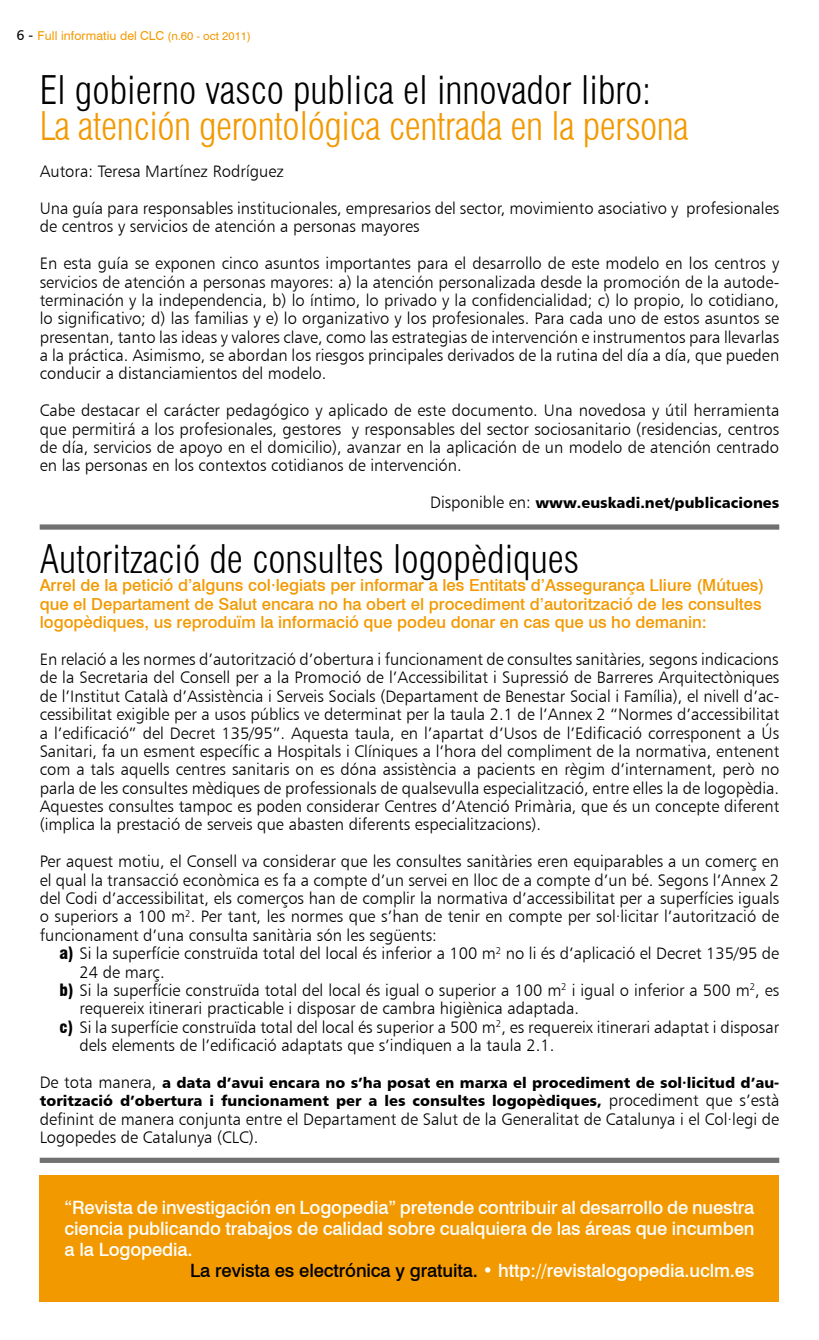
<style>
.page{position:relative;width:819px;height:1340px;background:#fff}
.page>*{position:absolute;margin:0;border:0;box-sizing:border-box;transform-origin:0 0}
.titol_noticia{font:300 condensed 38.5px "Swiss 721 BT";color:#000}
.titol_noticia-2{font:300 condensed 38.5px "Swiss 721 BT";letter-spacing:-.01em;color:#f39900}
.negreta_mdbt{font:500 18.38px/21px "Swiss 721 BT";letter-spacing:-.01em;color:#fff;text-align:justify}
.negreta_mdbt-2{font:500 18.38px "Swiss 721 BT";letter-spacing:-.01em;color:#000}
.text_normal{font:16.62px/18.4px "Humanist 777 BT Light B";color:#000}
.negreta_mdbt-3{font:500 16.62px/18.4px "Swiss 721 BT";color:#f39900}
.text_normal-2{font:14.88px/18.4px "Humanist 777 BT Black B";color:#000}
.t1{font:12.25px "Swiss 721 BT";letter-spacing:.01em;color:#f39900}
.s1{font-family:"Humanist 777 BT Roman B";font-size:14px;color:#000}
.s2{font-size:11.38px}
.s3{font-family:"Humanist 777 BT Light B";font-size:16.62px}
.s4{font-family:"Swiss 721 BT";font-weight:900;font-stretch:condensed}
.s5{color:#fff}
</style>
<div class="page">
<div style="left:40px;top:1174px;width:739px;height:127px;background:#f39900"></div>
<div style="left:40px;top:524px;width:739px;height:5px;background:#707173"></div>
<div style="left:40px;top:1157px;width:739px;height:5px;background:#707173"></div>
<p class="t1" style="left:17px;top:29px;width:236px"><span class="s1">6 -</span> Full informatiu del CLC <span class="s2">(n.60 - oct 2011)</span></p>
<p class="titol_noticia" style="left:40px;top:67px;width:613px">El gobierno vasco publica el innovador libro:</p>
<p class="titol_noticia-2" style="left:40px;top:103px;width:650px">La atención gerontológica centrada en la persona</p>
<p class="text_normal" style="left:40px;top:162px;width:246px">Autora: Teresa Martínez Rodríguez</p>
<p class="text_normal" style="left:40px;top:199px;width:741px">Una guía para responsables institucionales, empresarios del sector, movimiento asociativo y profesionales de centros y servicios de atención a personas mayores</p>
<p class="text_normal" style="left:40px;top:254px;width:741px;text-align:justify">En esta guía se exponen cinco asuntos importantes para el desarrollo de este modelo en los centros y servicios de atención a personas mayores: a) la atención personalizada desde la promoción de la autode&shy;terminación y la independencia, b) lo íntimo, lo privado y la confidencialidad; c) lo propio, lo cotidiano, lo significativo; d) las familias y e) lo organizativo y los profesionales. Para cada uno de estos asuntos se presentan, tanto las ideas y valores clave, como las estrategias de intervención e instrumentos para llevarlas a la práctica. Asimismo, se abordan los riesgos principales derivados de la rutina del día a día, que pueden conducir a distanciamientos del modelo.</p>
<p class="text_normal" style="left:40px;top:401px;width:741px;text-align:justify">Cabe destacar el carácter pedagógico y aplicado de este documento. Una novedosa y útil herramienta que permitirá a los profesionales, gestores y responsables del sector sociosanitario (residencias, centros de día, servicios de apoyo en el domicilio), avanzar en la aplicación de un modelo de atención centrado en las personas en los contextos cotidianos de intervención.</p>
<p class="text_normal-2" style="left:430px;top:493px;width:350px"><span class="s3">Disponible en:</span> www.euskadi.net/publicaciones</p>
<p class="titol_noticia" style="left:40px;top:536px;width:540px">Autorització de consultes logopèdiques</p>
<p class="negreta_mdbt-3" style="left:40px;top:576px;width:726px">Arrel de la petició d’alguns col·legiats per informar a les Entitats d’Assegurança Lliure (Mútues) que el Departament de Salut encara no ha obert el procediment d’autorització de les consultes logopèdiques, us reproduïm la informació que podeu donar en cas que us ho demanin:</p>
<p class="text_normal" style="left:40px;top:649px;width:741px;text-align:justify">En relació a les normes d’autorització d’obertura i funcionament de consultes sanitàries, segons indicacions de la Secretaria del Consell per a la Promoció de l’Accessibilitat i Supressió de Barreres Arquitectòniques de l’Institut Català d’Assistència i Serveis Socials (Departament de Benestar Social i Família), el nivell d’ac&shy;cessibilitat exigible per a usos públics ve determinat per la taula 2.1 de l’Annex 2 “Normes d’accessibilitat a l’edificació” del Decret 135/95”. Aquesta taula, en l’apartat d’Usos de l’Edificació corresponent a Ús Sanitari, fa un esment específic a Hospitals i Clíniques a l’hora del compliment de la normativa, entenent com a tals aquells centres sanitaris on es dóna assistència a pacients en règim d’internament, però no parla de les consultes mèdiques de professionals de qualsevulla especialització, entre elles la de logopèdia.<br>Aquestes consultes tampoc es poden considerar Centres d’Atenció Primària, que és un concepte diferent (implica la prestació de serveis que abasten diferents especialitzacions).</p>
<p class="text_normal" style="left:40px;top:852px;width:741px;text-align:justify">Per aquest motiu, el Consell va considerar que les consultes sanitàries eren equiparables a un comerç en el qual la transacció econòmica es fa a compte d’un servei en lloc de a compte d’un bé. Segons l’Annex 2 del Codi d’accessibilitat, els comerços han de complir la normativa d’accessibilitat per a superfícies iguals o superiors a 100 m<sup>2</sup>. Per tant, les normes que s’han de tenir en compte per sol·licitar l’autorització de funcionament d’una consulta sanitària són les següents:</p>
<p class="text_normal" style="left:79px;top:943px;width:701px;text-indent:-20px"><span class="s4">a)</span> Si la superfície construïda total del local és inferior a 100 m<sup>2</sup> no li és d’aplicació el Decret 135/95 de<br>24 de març.</p>
<p class="text_normal" style="left:79px;top:980px;width:701px;text-indent:-20px"><span class="s4">b)</span> Si la superfície construïda total del local és igual o superior a 100 m<sup>2</sup> i igual o inferior a 500 m<sup>2</sup>, es requereix itinerari practicable i disposar de cambra higiènica adaptada.</p>
<p class="text_normal" style="left:79px;top:1017px;width:701px;text-indent:-20px"><span class="s4">c)</span> Si la superfície construïda total del local és superior a 500 m<sup>2</sup>, es requereix itinerari adaptat i disposar dels elements de l’edificació adaptats que s’indiquen a la taula 2.1.</p>
<p class="text_normal-2" style="left:40px;top:1072px;width:741px"><span class="s3">De tota manera,</span> a data d’avui encara no s’ha posat en marxa el procediment de sol·licitud d’au&shy;torització d’obertura i funcionament per a les consultes logopèdiques, <span class="s3">procediment que s’està</span></p>
<p class="text_normal" style="left:40px;top:1109px;width:741px">definint de manera conjunta entre el Departament de Salut de la Generalitat de Catalunya i el Col·legi de<br>Logopedes de Catalunya (CLC).</p>
<p class="negreta_mdbt" style="left:64px;top:1196px;width:691px">“Revista de investigación en Logopedia” pretende contribuir al desarrollo de nuestra ciencia publicando trabajos de calidad sobre cualquiera de las áreas que incumben a la Logopedia.</p>
<p class="negreta_mdbt-2" style="left:190px;top:1259px;width:565px">La revista es electrónica y gratuita. <span class="s5">• http://revistalogopedia.uclm.es</span></p>
</div>
